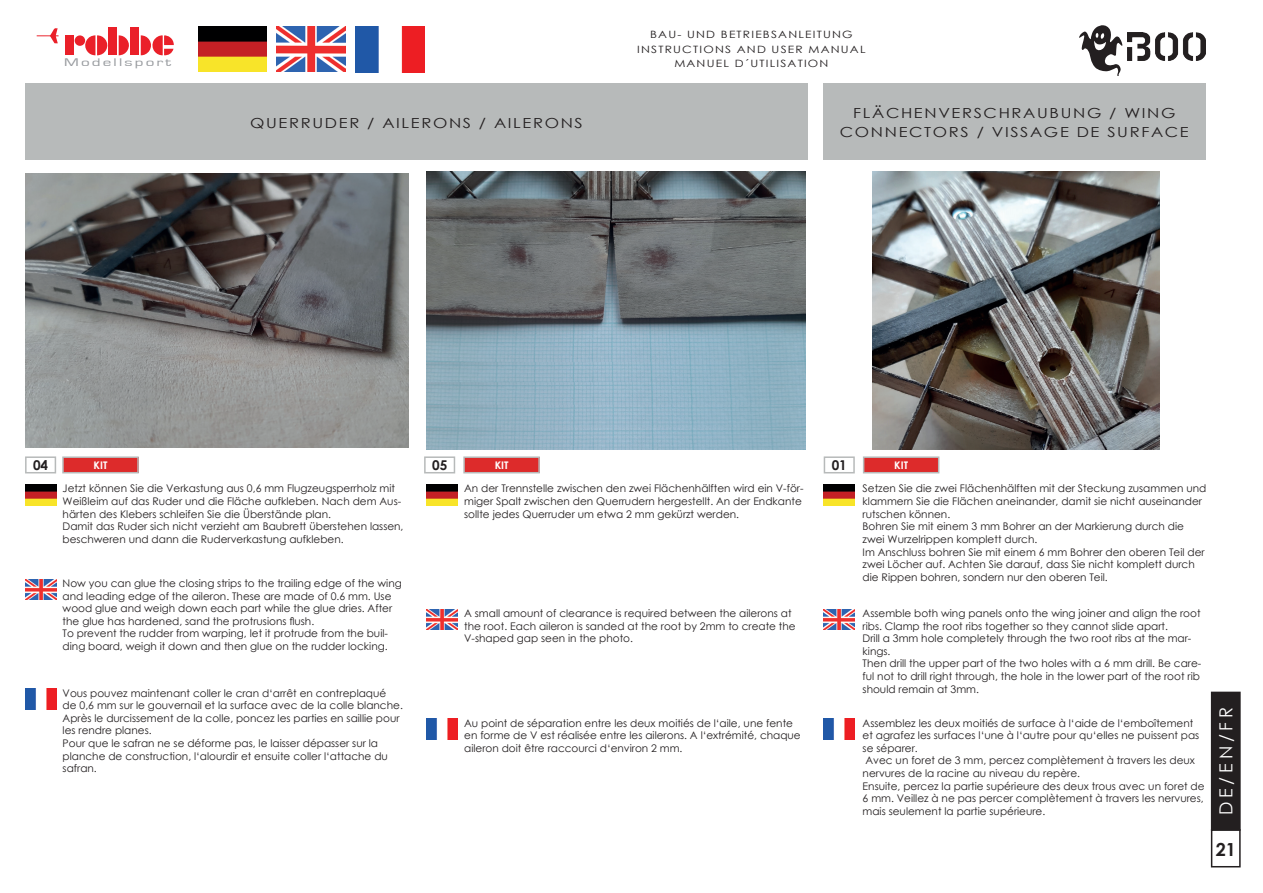
<style>
.page{position:relative;width:1263px;height:893px;background:#fff}
.page>*{position:absolute;margin:0;border:0;box-sizing:border-box;transform-origin:0 0}
.t1{font:18px "Century Gothic";color:#fff}
.t2{font:700 18px "Century Gothic";color:#231f20}
.t3{font:13.8px "Century Gothic";letter-spacing:.1em;color:#231f20;scale:1.19 1}
.t4{font:700 13.5px "Century Gothic";color:#231f20}
.t5{font:11.4px "Eurostile";letter-spacing:.125em;color:#989b9f;scale:1.5 1}
.t6{font:10.5px/12.6px "Century Gothic";color:#231f20}
.t7{font:700 10.5px "Century Gothic";color:#fff}
.t8{font:10.05px/14.4px "Century Gothic";letter-spacing:.1em;color:#231f20;text-align:center;scale:1.19 1}
</style>
<div class="page">
<div style="left:1211px;top:692px;width:29px;height:138px;background:#231f20"></div>
<div style="left:1211px;top:692px;width:30px;height:139px;border:2px solid #231f20"></div>
<div style="left:1211px;top:829px;width:30px;height:38px;border:2px solid #231f20"></div>
<div style="left:108px;top:28px;width:9px;height:27px;background:#ea2029"></div>
<div style="left:131px;top:28px;width:8px;height:27px;background:#ea2029"></div>
<div style="left:66px;top:35px;width:8px;height:20px;background:#ea2029"></div>
<svg style="left:119px;top:35px;width:10px;height:20px"></svg>
<svg style="left:85px;top:35px;width:23px;height:20px"></svg>
<div style="left:75px;top:35px;width:10px;height:11px;background:#ea2029;border-radius:50%"></div>
<svg style="left:37px;top:28px;width:22px;height:15px"></svg>
<svg style="left:141px;top:35px;width:33px;height:21px"></svg>
<svg style="left:1079px;top:25px;width:44px;height:51px"></svg>
<img style="left:1127px;top:32px;width:78px;height:28px">
<img style="left:198px;top:26px;width:68px;height:46px">
<img style="left:277px;top:26px;width:68px;height:46px">
<img style="left:356px;top:26px;width:68px;height:46px">
<div style="left:25px;top:83px;width:783px;height:77px;background:#b7baba"></div>
<div style="left:25px;top:456px;width:31px;height:17px;border:2px solid #b7baba"></div>
<div style="left:63px;top:457px;width:75px;height:16px;background:#dd2b2b"></div>
<div style="left:62px;top:456px;width:77px;height:17px;border:2px solid #b7baba"></div>
<div style="left:424px;top:456px;width:31px;height:17px;border:2px solid #b7baba"></div>
<img style="left:427px;top:171px;width:378px;height:278px">
<img style="left:26px;top:173px;width:382px;height:274px">
<div style="left:464px;top:457px;width:75px;height:16px;background:#dd2b2b"></div>
<div style="left:463px;top:456px;width:77px;height:17px;border:2px solid #b7baba"></div>
<img style="left:25px;top:485px;width:31px;height:20px">
<img style="left:25px;top:579px;width:31px;height:21px">
<img style="left:25px;top:689px;width:31px;height:20px">
<img style="left:427px;top:485px;width:31px;height:20px">
<img style="left:427px;top:609px;width:31px;height:21px">
<img style="left:427px;top:719px;width:31px;height:20px">
<div style="left:823px;top:83px;width:382px;height:77px;background:#b7baba"></div>
<div style="left:824px;top:456px;width:31px;height:17px;border:2px solid #b7baba"></div>
<div style="left:864px;top:457px;width:75px;height:16px;background:#dd2b2b"></div>
<div style="left:863px;top:456px;width:76px;height:17px;border:2px solid #b7baba"></div>
<img style="left:872px;top:171px;width:287px;height:278px">
<img style="left:824px;top:485px;width:31px;height:20px">
<img style="left:824px;top:609px;width:31px;height:21px">
<img style="left:824px;top:719px;width:31px;height:20px">
<p class="t8" style="left:637px;top:27px;width:193px">BAU- UND BETRIEBSANLEITUNG<br>INSTRUCTIONS AND USER MANUAL</p>
<p class="t5" style="left:64px;top:56px;width:73px">Modellsport</p>
<p class="t8" style="left:674px;top:56px;width:131px">MANUEL D´UTILISATION</p>
<p class="t3" style="left:250px;top:113px;width:281px">QUERRUDER / AILERONS / AILERONS</p>
<p class="t3" style="left:853px;top:103px;width:272px">FLÄCHENVERSCHRAUBUNG / WING</p>
<p class="t3" style="left:840px;top:123px;width:295px">CONNECTORS / VISSAGE DE SURFACE</p>
<p class="t4" style="left:33px;top:455px;width:17px">04</p>
<p class="t7" style="left:94px;top:457px;width:15px">KIT</p>
<p class="t4" style="left:432px;top:455px;width:17px">05</p>
<p class="t7" style="left:495px;top:457px;width:15px">KIT</p>
<p class="t6" style="left:63px;top:482px;width:340px">Jetzt können Sie die Verkastung aus 0,6 mm Flugzeugsperrholz mit<br>Weißleim auf das Ruder und die Fläche aufkleben. Nach dem Aus&shy;härten des Klebers schleifen Sie die Überstände plan.</p>
<p class="t6" style="left:63px;top:520px;width:342px">Damit das Ruder sich nicht verzieht am Baubrett überstehen lassen, beschweren und dann die Ruderverkastung aufkleben.</p>
<p class="t6" style="left:63px;top:577px;width:341px">Now you can glue the closing strips to the trailing edge of the wing and leading edge of the aileron. These are made of 0.6 mm. Use wood glue and weigh down each part while the glue dries. After the glue has hardened, sand the protrusions flush.</p>
<p class="t6" style="left:63px;top:627px;width:327px">To prevent the rudder from warping, let it protrude from the buil&shy;ding board, weigh it down and then glue on the rudder locking.</p>
<p class="t6" style="left:63px;top:686px;width:342px">Vous pouvez maintenant coller le cran d‘arrêt en contreplaqué de 0,6 mm sur le gouvernail et la surface avec de la colle blanche.<br>Après le durcissement de la colle, poncez les parties en saillie pour les rendre planes.</p>
<p class="t6" style="left:63px;top:737px;width:327px">Pour que le safran ne se déforme pas, le laisser dépasser sur la planche de construction, l‘alourdir et ensuite coller l‘attache du safran.</p>
<p class="t6" style="left:464px;top:482px;width:341px">An der Trennstelle zwischen den zwei Flächenhälften wird ein V-för&shy;miger Spalt zwischen den Querrudern hergestellt. An der Endkante sollte jedes Querruder um etwa 2 mm gekürzt werden.</p>
<p class="t6" style="left:464px;top:607px;width:333px">A small amount of clearance is required between the ailerons at the root. Each aileron is sanded at the root by 2mm to create the<br>V-shaped gap seen in the photo.</p>
<p class="t6" style="left:464px;top:716px;width:338px">Au point de séparation entre les deux moitiés de l‘aile, une fente en forme de V est réalisée entre les ailerons. A l‘extrémité, chaque aileron doit être raccourci d‘environ 2 mm.</p>
<p class="t4" style="left:832px;top:455px;width:17px">01</p>
<p class="t7" style="left:894px;top:457px;width:15px">KIT</p>
<p class="t6" style="left:863px;top:482px;width:345px">Setzen Sie die zwei Flächenhälften mit der Steckung zusammen und klammern Sie die Flächen aneinander, damit sie nicht auseinander rutschen können.</p>
<p class="t6" style="left:863px;top:520px;width:323px">Bohren Sie mit einem 3 mm Bohrer an der Markierung durch die zwei Wurzelrippen komplett durch.</p>
<p class="t6" style="left:863px;top:545px;width:344px">Im Anschluss bohren Sie mit einem 6 mm Bohrer den oberen Teil der zwei Löcher auf. Achten Sie darauf, dass Sie nicht komplett durch die Rippen bohren, sondern nur den oberen Teil.</p>
<p class="t6" style="left:863px;top:607px;width:339px">Assemble both wing panels onto the wing joiner and align the root ribs. Clamp the root ribs together so they cannot slide apart.</p>
<p class="t6" style="left:863px;top:632px;width:330px">Drill a 3mm hole completely through the two root ribs at the mar&shy;kings.</p>
<p class="t6" style="left:863px;top:657px;width:340px">Then drill the upper part of the two holes with a 6 mm drill. Be care&shy;ful not to drill right through, the hole in the lower part of the root rib should remain at 3mm.</p>
<p class="t6" style="left:863px;top:716px;width:338px">Assemblez les deux moitiés de surface à l‘aide de l‘emboîtement et agrafez les surfaces l‘une à l‘autre pour qu‘elles ne puissent pas se séparer.</p>
<p class="t6" style="left:863px;top:754px;width:334px">Avec un foret de 3 mm, percez complètement à travers les deux nervures de la racine au niveau du repère.</p>
<p class="t6" style="left:863px;top:779px;width:343px;text-align:justify">Ensuite, percez la partie supérieure des deux trous avec un foret de 6 mm. Veillez à ne pas percer complètement à travers les nervures, mais seulement la partie supérieure.</p>
<h1 class="t1" style="left:1213px;top:815px;width:109px;rotate:-90deg">DE/EN/FR</h1>
<h1 class="t2" style="left:1216px;top:836px;width:22px">21</h1>
</div>
